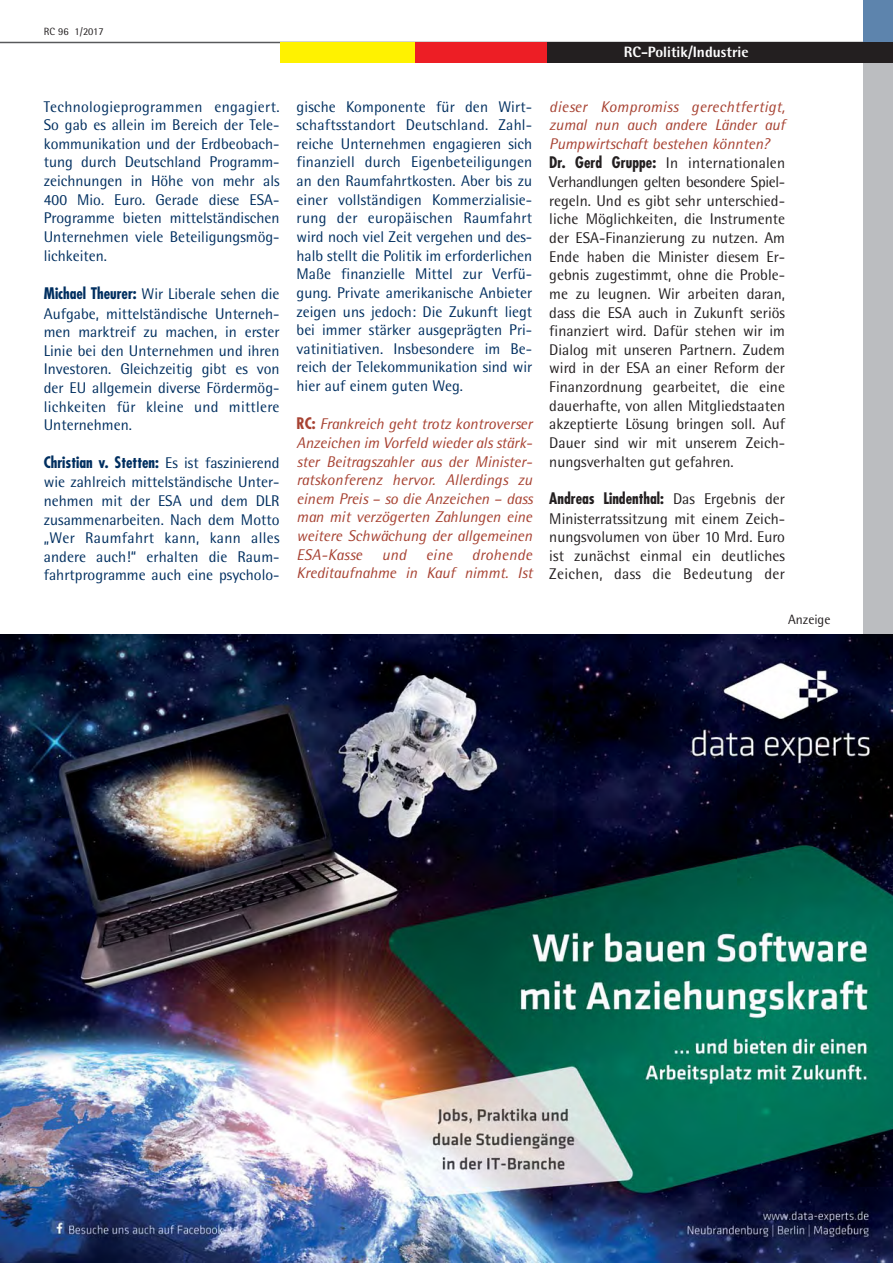
<style>
.page{position:relative;width:893px;height:1263px;background:#fff}
.page>*{position:absolute;margin:0;border:0;box-sizing:border-box;transform-origin:0 0}
.t1{font:15.6px/18.6px "AT Rotis Semi Sans";color:#002f60;text-align:justify}
.t2{font:15.6px/18.8px "AT Rotis Semi Sans";color:#231f20}
.t3{font:italic 15.6px/18.8px "AT Rotis Semi Sans";color:#a74232;text-align:justify}
.t4{font:700 condensed 15.6px "Futura";color:#002f60}
.t5{font:700 condensed 15.6px "Futura";color:#231f20}
.t6{font:800 15px "AT Rotis Semi Sans";color:#fff}
.t7{font:13.5px "AT Rotis Semi Sans";color:#231f20}
.t8{font:10.5px "AT Rotis Semi Sans";color:#231f20}
.s1{font-family:"Futura";font-weight:700;font-stretch:condensed}
.s2{font-family:"AT Rotis Semi Sans";font-weight:400;font-stretch:normal}
.s3{font-family:"Futura";font-weight:700;font-style:normal;font-stretch:condensed}
.s4{font-style:italic;color:#a74232}
</style>
<div class="page">
<div style="left:863px;top:0;width:29px;height:641px;background:#bbbdc0"></div>
<hr style="left:0;top:42px;width:892px;height:1px;background:#58595b">
<div style="left:415px;top:42px;width:135px;height:21px;background:#ed1e25"></div>
<div style="left:281px;top:42px;width:134px;height:21px;background:#fff200"></div>
<div style="left:863px;top:0;width:29px;height:47px;background:#5d84ad"></div>
<div style="left:547px;top:42px;width:345px;height:21px;background:#231f20"></div>
<img style="left:0;top:635px;width:892px;height:628px">
<p class="t8" style="left:44px;top:28px;width:61px">RC 96 1/2017</p>
<p class="t1" style="left:44px;top:99px;width:237px">Technologieprogrammen engagiert.<br>So gab es allein im Bereich der Tele - kommunikation und der Erdbeobach - tung durch Deutschland Programm - zei chnungen in Höhe von mehr als 400 Mio. Euro. Gerade diese ESA-Programme bieten mittelständischen Unternehmen viele Beteili gungs mög - lichkeiten.</p>
<p class="t1" style="left:44px;top:286px;width:237px"><span class="s1">Michael Theurer:</span> Wir Liberale sehen die Aufgabe, mittelständische Unterneh - men marktreif zu machen, in erster Linie bei den Unternehmen und ihren Investoren. Gleichzeitig gibt es von der EU allgemein diverse Fördermög - lichkeiten für kleine und mittlere Unternehmen.</p>
<p class="t4" style="left:44px;top:455px;width:237px">Christian v. Stetten: <span class="s2">Es ist faszinierend</span></p>
<p class="t1" style="left:44px;top:474px;width:237px">wie zahlreich mittelständische Unter - nehmen mit der ESA und dem DLR zusammenarbeiten. Nach dem Motto „Wer Raumfahrt kann, kann alles andere auch!“ erhalten die Raum - fahrt programme auch eine psycholo-</p>
<p class="t6" style="left:624px;top:47px;width:126px">RC-Politik/Industrie</p>
<p class="t1" style="left:297px;top:99px;width:237px">gische Komponente für den Wirt - schaftsstandort Deutschland. Zahl - reiche Unternehmen engagieren sich finanziell durch Eigenbeteiligungen an den Raumfahrtkosten. Aber bis zu einer vollständigen Kommerzialisie - rung der europäischen Raumfahrt wird noch viel Zeit vergehen und des&shy;halb stellt die Politik im erforderlichen Maße finanzielle Mittel zur Verfü - gung. Private amerikanische An bieter zeigen uns jedoch: Die Zukunft liegt bei immer stärker ausgeprägten Pri - vatinitiativen. Insbeson dere im Be - reich der Telekommu nikation sind wir hier auf einem guten Weg.</p>
<p class="t3" style="left:297px;top:416px;width:238px"><span class="s3">RC:</span> Frankreich geht trotz kontroverser Anzeichen im Vorfeld wieder als stärk&shy;ster Beitragszahler aus der Minis ter - ratskonferenz hervor. Aller dings zu einem Preis – so die An zeichen – dass man mit verzögerten Zahlungen eine weitere Schwächung der allgemeinen ESA-Kasse</p>
<p class="t3" style="left:297px;top:547px;width:237px;text-align:right">drohende<br>Kreditaufnahme in Kauf nimmt. Ist</p>
<p class="t3" style="left:382px;top:547px;width:26px">und</p>
<p class="t3" style="left:426px;top:547px;width:28px">eine</p>
<p class="t2" style="left:549px;top:98px;width:237px"><span class="s4">dieser Kompromiss ge recht fertigt, zumal nun auch andere Länder auf Pumpwirtschaft bestehen könnten?<br></span><span class="s1">Dr. Gerd Gruppe:</span> In internationalen Verhandlungen gelten besondere Spiel&shy;regeln. Und es gibt sehr unterschied - liche Möglichkeiten, die Instru mente der ESA-Finanzierung zu nutzen. Am Ende haben die Minister diesem Er - gebnis zugestimmt, ohne die Pro ble - me zu leugnen. Wir arbeiten daran, dass die ESA auch in Zukunft seriös finanziert wird. Dafür stehen wir im Dialog mit unseren Partnern. Zudem wird in der ESA an einer Reform der Finanzordnung gearbeitet, die eine dauerhafte, von allen Mitgliedstaaten akzeptierte Lösung bringen soll. Auf Dauer sind wir mit unserem Zeich - nungsverhalten gut gefahren.</p>
<p class="t5" style="left:549px;top:492px;width:237px">Andreas Lindenthal: <span class="s2">Das Ergebnis der</span></p>
<p class="t2" style="left:549px;top:510px;width:237px;text-align:justify">Ministerratssitzung mit einem Zeich - nungsvolumen von über 10 Mrd. Euro ist zunächst einmal ein deutliches Zeichen, dass die Bedeutung der</p>
<p class="t7" style="left:788px;top:615px;width:44px">Anzeige</p>
</div>
